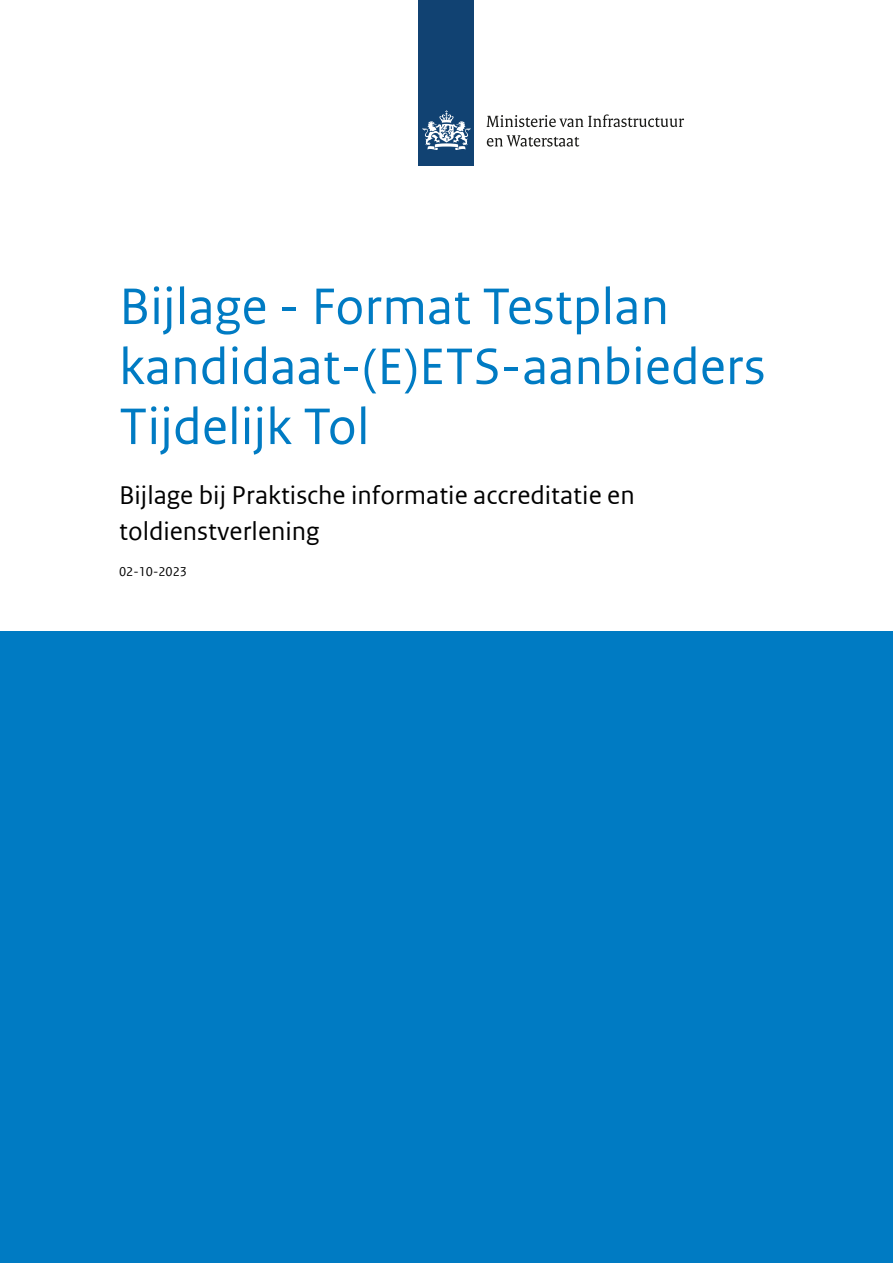
<style>
.page{position:relative;width:893px;height:1263px;background:#fff}
.page>*{position:absolute;margin:0;border:0;box-sizing:border-box;transform-origin:0 0}
.H1_Cover_titel{font:54px/60px "Rijksoverheid Sans Web Text";color:#007bc3}
.P_Ondertitel{font:27px/36px "Rijksoverheid Sans Web Text";color:#000}
.P_Datum_cover{font:13.5px "Rijksoverheid Sans Web Text";color:#000}
</style>
<div class="page">
<div style="left:419px;top:0;width:55px;height:166px;background:#114272"></div>
<svg style="left:423px;top:110px;width:47px;height:40px"></svg>
<svg style="left:486px;top:114px;width:198px;height:13px"></svg>
<svg style="left:487px;top:135px;width:92px;height:12px"></svg>
<div style="left:0;top:631px;width:893px;height:632px;background:#007bc3"></div>
<h1 class="H1_Cover_titel" style="left:119px;top:276px;width:648px">Bijlage - Format Testplan kandidaat-(E)ETS-aanbieders<br>Tijdelijk Tol</h1>
<p class="P_Ondertitel" style="left:119px;top:477px;width:517px">Bijlage bij Praktische informatie accreditatie en toldienstverlening</p>
<p class="P_Datum_cover" style="left:119px;top:564px;width:70px">02-10-2023</p>
</div>
